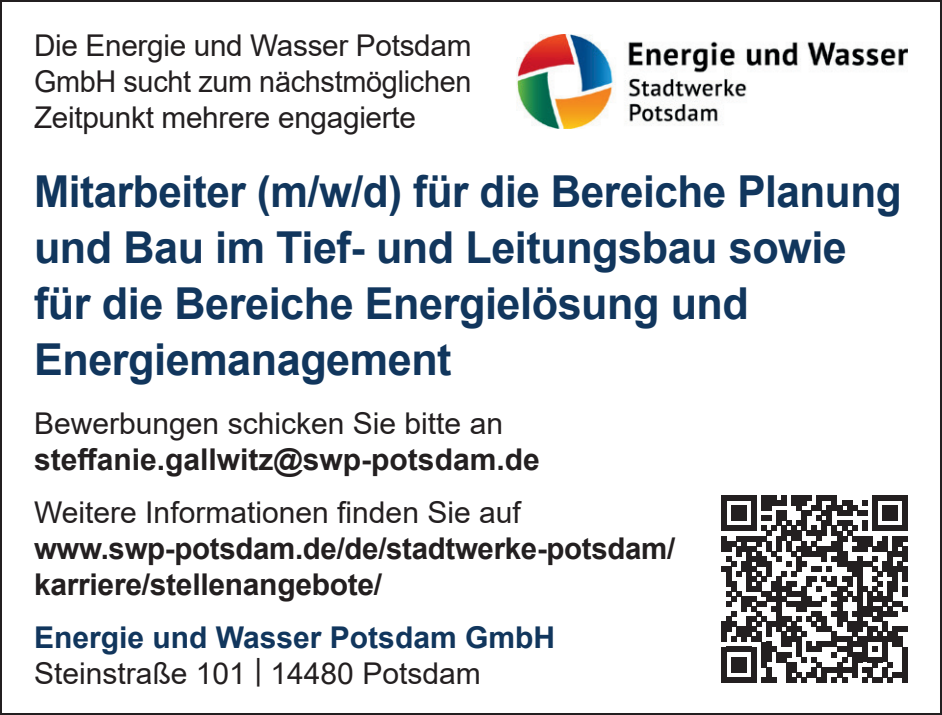
<style>
.page{position:relative;width:942px;height:715px;background:#fff}
.page>*{position:absolute;margin:0;border:0;box-sizing:border-box;transform-origin:0 0}
.t1{font:700 44px/56px "Arial";letter-spacing:-.01em;color:#11365d;scale:.96 1}
.t2{font:30px/36px "Arial";color:#231f20;text-align:justify}
.t3{font:700 30px/36px "Arial";letter-spacing:-.01em;color:#231f20}
.t4{font:700 30px "Arial";color:#11365d}
</style>
<div class="page">
<img style="left:516px;top:34px;width:391px;height:94px">
<svg style="left:721px;top:495px;width:186px;height:187px"></svg>
<div style="left:902px;top:646px;width:5px;height:36px;background:#231f20"></div>
<p class="t2" style="left:34px;top:27px;width:439px">Die Energie und Wasser Potsdam GmbH sucht zum nächstmöglichen Zeitpunkt mehrere engagierte</p>
<h1 class="t1" style="left:34px;top:164px;width:904px">Mitarbeiter (m/w/d) für die Bereiche Planung und Bau im Tief- und Leitungsbau sowie für die Bereiche Energielösung und Energiemanagement</h1>
<p class="t2" style="left:34px;top:404px;width:470px">Bewerbungen schicken Sie bitte an</p>
<p class="t3" style="left:34px;top:441px;width:507px">steffanie.gallwitz@swp-potsdam.de</p>
<p class="t2" style="left:34px;top:493px;width:488px">Weitere Informationen finden Sie auf</p>
<p class="t3" style="left:34px;top:530px;width:642px">www.swp-potsdam.de/de/stadtwerke-potsdam/ karriere/stellenangebote/</p>
<p class="t4" style="left:34px;top:616px;width:522px">Energie und Wasser Potsdam GmbH</p>
<p class="t2" style="left:34px;top:655px;width:448px">Steinstraße 101 | 14480 Potsdam</p>
</div>
